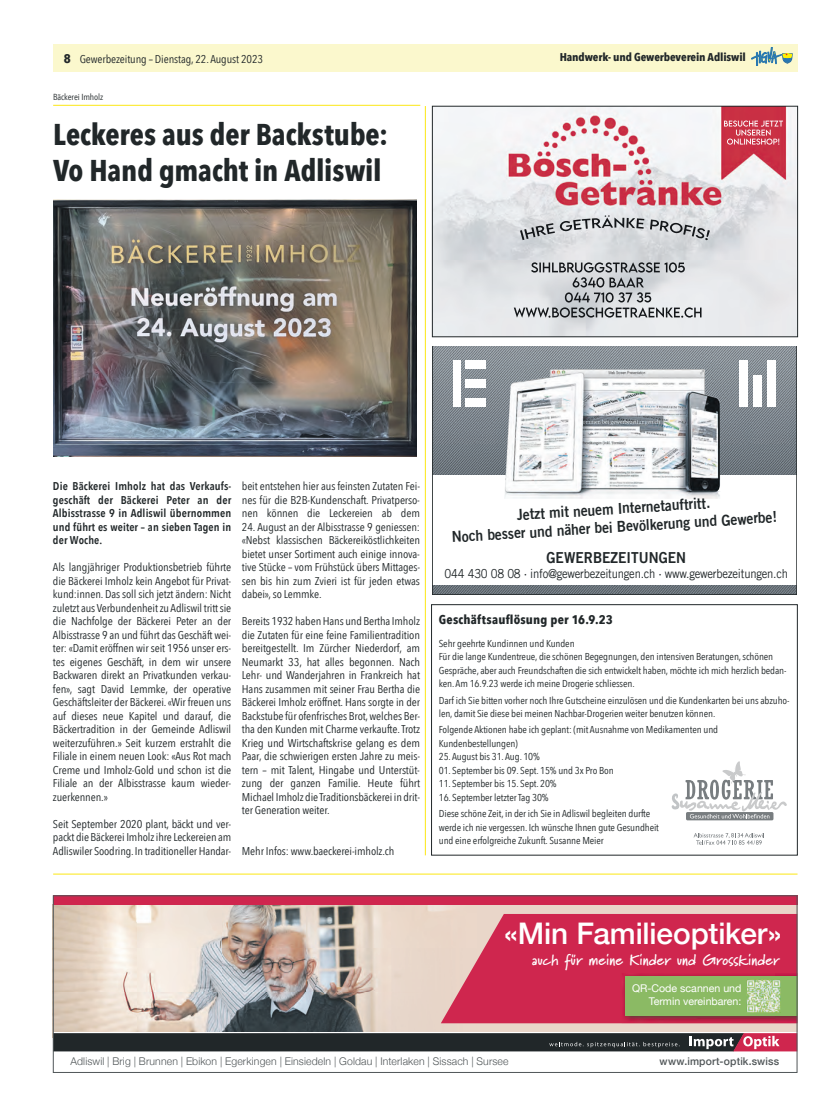
<style>
.page{position:relative;width:833px;height:1117px;background:#fff}
.page>*{position:absolute;margin:0;border:0;box-sizing:border-box;transform-origin:0 0}
.t1{font:700 30px/36px "Avenir Next Condensed";letter-spacing:-.005em;color:#212729}
.t2{font:500 29.75px "Helvetica Neue";letter-spacing:-.005em;color:#fff}
.t3{font:700 15.62px "Marydale";letter-spacing:-.005em;color:#fff}
.t4{font:15.12px/18.1px "Trade Gothic LT Bold Two";color:#212729;text-align:center;scale:.91 1}
.t5{font:700 12.5px "Avenir Next Condensed";letter-spacing:.015em;color:#212729;scale:1.06 1}
.t6{font:12.38px "Trade Gothic LT";letter-spacing:-.02em;color:#212729;scale:.91 1}
.t7{font:11.25px/13.5px "Avenir Next Condensed";letter-spacing:-.01em;color:#212729;text-align:justify;scale:1.06 1}
.t8{font:11.25px/13.5px "Avenir Next Condensed";letter-spacing:-.01em;color:#212729;text-align:justify;scale:1.07 1}
.t9{font:600 11.25px/13.5px "Avenir Next Condensed";letter-spacing:.01em;color:#212729;text-align:justify}
.t10{font:700 11.25px "Avenir Next Condensed";letter-spacing:-.01em;color:#212729;scale:1.06 1}
.t11{font:300 10.62px "Helvetica Neue";letter-spacing:.015em;color:#505658}
.t12{font:10.62px/12.8px "Helvetica Neue";color:#fff;text-align:right}
.t13{font:500 10.62px "Helvetica Neue";letter-spacing:.015em;color:#505658}
.t14{font:10px/13.5px "Avenir Next Condensed";letter-spacing:-.01em;color:#212729;scale:1.06 1}
.t15{font:8.75px "Avenir Next Condensed";letter-spacing:-.01em;color:#212729;scale:1.06 1}
.s1{font-weight:700;font-size:12.5px}
</style>
<div class="page">
<div style="left:53px;top:44px;width:744px;height:27px;background:#fbf8cd"></div>
<svg style="left:752px;top:47px;width:40px;height:19px"></svg>
<hr style="left:425px;top:106px;width:1px;height:749px;background:#fce713">
<img style="left:434px;top:108px;width:361px;height:227px">
<img style="left:573px;top:215px;width:86px;height:15px">
<div style="left:432px;top:106px;width:365px;height:231px;border:1px solid #212729"></div>
<div style="left:53px;top:904px;width:744px;height:132px;background:#e9d6c9"></div>
<img style="left:55px;top:905px;width:421px;height:127px">
<svg style="left:441px;top:913px;width:354px;height:110px;background:#d23b5d"></svg>
<img style="left:622px;top:972px;width:173px;height:50px">
<div style="left:625px;top:976px;width:172px;height:39px;background:#8bba64"></div>
<img style="left:747px;top:979px;width:33px;height:33px">
<div style="left:53px;top:895px;width:744px;height:10px;background:#cf264e"></div>
<svg style="left:55px;top:1032px;width:740px;height:19px;background:#403b3f"></svg>
<div style="left:53px;top:895px;width:744px;height:177px;border:1px solid #505658"></div>
<div style="left:431px;top:604px;width:366px;height:251px;border:1px solid #212729"></div>
<svg style="left:686px;top:811px;width:87px;height:9px"></svg>
<svg style="left:671px;top:761px;width:116px;height:57px"></svg>
<svg style="left:693px;top:833px;width:71px;height:11px"></svg>
<hr style="left:53px;top:105px;width:367px;height:1px;background:#fce713">
<img style="left:53px;top:200px;width:363px;height:256px">
<hr style="left:53px;top:873px;width:744px;height:1px;background:#fce713">
<svg style="left:432px;top:346px;width:365px;height:248px"></svg>
<p class="t7" style="left:64px;top:51px;width:189px"><span class="s1">8</span> Gewerbezeitung – Dienstag, 22. August 2023</p>
<p class="t15" style="left:53px;top:90px;width:49px">Bäckerei Imholz</p>
<h1 class="t1" style="left:53px;top:116px;width:336px">Leckeres aus der Backstube:<br>Vo Hand gmacht in Adliswil</h1>
<p class="t10" style="left:559px;top:50px;width:177px">Handwerk- und Gewerbeverein Adliswil</p>
<p class="t9" style="left:53px;top:479px;width:180px">Die Bäckerei Imholz hat das Verkaufs&shy;geschäft der Bäckerei Peter an der Albisstrasse 9 in Adliswil übernommen und führt es weiter – an sieben Tagen in der Woche.</p>
<p class="t8" style="left:53px;top:560px;width:168px">Als langjähriger Produktionsbetrieb führte die Bäckerei Imholz kein Angebot für Privat&shy;kund:innen. Das soll sich jetzt ändern: Nicht zuletzt aus Verbundenheit zu Adliswil tritt sie die Nachfolge der Bäckerei Peter an der Albisstrasse 9 an und führt das Geschäft wei&shy;ter: «Damit eröffnen wir seit 1956 unser ers&shy;tes eigenes Geschäft, in dem wir unsere Backwaren direkt an Privatkunden verkau&shy;fen», sagt David Lemmke, der operative Geschäftsleiter der Bäckerei. «Wir freuen uns auf dieses neue Kapitel und darauf, die Bäckertradition in der Gemeinde Adliswil weiterzuführen.» Seit kurzem erstrahlt die Filiale in einem neuen Look: «Aus Rot mach Creme und Imholz-Gold und schon ist die Filiale an der Albisstrasse kaum wieder&shy;zuerkennen.»</p>
<p class="t8" style="left:53px;top:816px;width:168px">Seit September 2020 plant, bäckt und ver&shy;packt die Bäckerei Imholz ihre Leckereien am Adliswiler Soodring. In traditioneller Handar-</p>
<p class="t7" style="left:242px;top:479px;width:169px">beit entstehen hier aus feinsten Zutaten Fei&shy;nes für die B2B-Kundenschaft. Privatperso&shy;nen können die Leckereien ab dem</p>
<p class="t7" style="left:242px;top:519px;width:169px">24. August an der Albisstrasse 9 geniessen: «Nebst klassischen Bäckereiköstlichkeiten bietet unser Sortiment auch einige innova&shy;tive Stücke – vom Frühstück übers Mittages&shy;sen bis hin zum Zvieri ist für jeden etwas dabei», so Lemmke.</p>
<p class="t7" style="left:242px;top:614px;width:169px">Bereits 1932 haben Hans und Bertha Imholz die Zutaten für eine feine Familientradition bereitgestellt. Im Zürcher Niederdorf, am Neumarkt 33, hat alles begonnen. Nach Lehr- und Wanderjahren in Frankreich hat Hans zusammen mit seiner Frau Bertha die Bäckerei Imholz eröffnet. Hans sorgte in der Backstube für ofenfrisches Brot, welches Ber&shy;tha den Kunden mit Charme verkaufte. Trotz Krieg und Wirtschaftskrise gelang es dem Paar, die schwierigen ersten Jahre zu meis&shy;tern – mit Talent, Hingabe und Unterstüt&shy;zung der ganzen Familie. Heute führt Michael Imholz die Traditionsbäckerei in drit&shy;ter Generation weiter.</p>
<p class="t7" style="left:242px;top:843px;width:145px">Mehr Infos: www.baeckerei-imholz.ch</p>
<h3 class="t4" style="left:450px;top:510px;width:359px;rotate:-4deg">Jetzt mit neuem Internetauftritt.<br>Noch besser und näher bei Bevölkerung und Gewerbe!</h3>
<h3 class="t4" style="left:546px;top:548px;width:155px">GEWERBEZEITUNGEN</h3>
<p class="t6" style="left:444px;top:565px;width:379px">044 430 08 08 · info@gewerbezeitungen.ch · www.gewerbezeitungen.ch</p>
<p class="t5" style="left:439px;top:612px;width:166px">Geschäftsauflösung per 16.9.23</p>
<p class="t14" style="left:439px;top:636px;width:329px">Sehr geehrte Kundinnen und Kunden<br>Für die lange Kundentreue, die schönen Begegnungen, den intensiven Beratungen, schönen Gespräche, aber auch Freundschaften die sich entwickelt haben, möchte ich mich herzlich bedan&shy;ken. Am 16.9.23 werde ich meine Drogerie schliessen.</p>
<p class="t14" style="left:439px;top:692px;width:332px">Darf ich Sie bitten vorher noch Ihre Gutscheine einzulösen und die Kundenkarten bei uns abzuho&shy;len, damit Sie diese bei meinen Nachbar-Drogerien weiter benutzen können.</p>
<p class="t14" style="left:439px;top:722px;width:265px">Folgende Aktionen habe ich geplant: (mit Ausnahme von Medikamenten und<br>Kundenbestellungen)</p>
<p class="t14" style="left:439px;top:749px;width:97px">25. August bis 31. Aug. 10%</p>
<p class="t14" style="left:439px;top:763px;width:166px">01. September bis 09. Sept. 15% und 3x Pro Bon</p>
<p class="t14" style="left:439px;top:776px;width:113px">11. September bis 15. Sept. 20%</p>
<p class="t14" style="left:439px;top:788px;width:201px;line-height:16.2px">16. September letzter Tag 30%<br>Diese schöne Zeit, in der ich Sie in Adliswil begleiten durfte</p>
<p class="t14" style="left:439px;top:819px;width:209px">werde ich nie vergessen. Ich wünsche Ihnen gute Gesundheit und eine erfolgreiche Zukunft. Susanne Meier</p>
<h2 class="t2" style="left:504px;top:909px;width:279px">«Min Familieoptiker»</h2>
<h3 class="t3" style="left:532px;top:949px;width:249px">auch für meine Kinder und Grosskinder</h3>
<p class="t12" style="left:632px;top:982px;width:111px">QR-Code scannen und<br>Termin vereinbaren:</p>
<p class="t11" style="left:71px;top:1052px;width:439px">Adliswil | Brig | Brunnen | Ebikon | Egerkingen | Einsiedeln | Goldau | Interlaken | Sissach | Sursee</p>
<p class="t13" style="left:659px;top:1052px;width:121px">www.import-optik.swiss</p>
</div>
